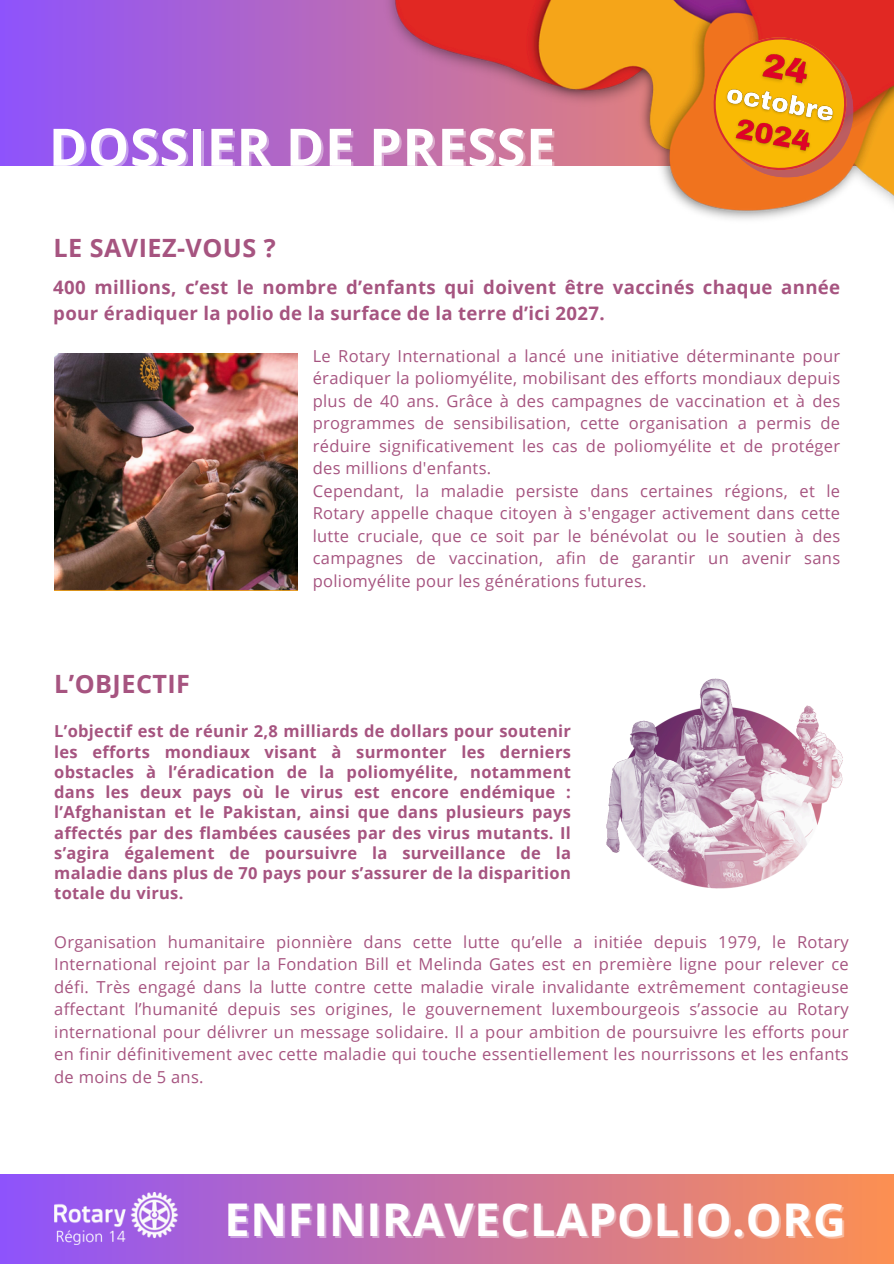
<style>
.page{position:relative;width:894px;height:1264px;background:#fff}
.page>*{position:absolute;margin:0;border:0;box-sizing:border-box;transform-origin:0 0}
.t1{font:700 51.75px "Open Sans";letter-spacing:.015em;color:#fff}
.t2{font:700 45.15px "Open Sans";letter-spacing:.015em;color:#fff}
.t3{font:700 25.2px "Open Sans";letter-spacing:.02em;color:#a65480}
.t4{font:700 18.6px/25.8px "Open Sans";letter-spacing:.02em;color:#a65480}
.t5{font:16.5px/22.5px "Open Sans";letter-spacing:.02em;color:#a65480;text-align:justify}
.t6{font:700 16.5px/20.2px "Open Sans";letter-spacing:.02em;color:#a65480;text-align:justify}
</style>
<div class="page">
<img style="left:54px;top:353px;width:243px;height:237px">
<img style="left:606px;top:678px;width:237px;height:211px">
<svg style="left:0;top:0;width:349px;height:166px;background:#a35eda"></svg>
<img style="left:349px;top:0;width:544px;height:220px">
<div style="left:0;top:1174px;width:893px;height:89px;background:linear-gradient(to right,#8e53fc,#fc8f51)"></div>
<img style="left:54px;top:1191px;width:130px;height:53px">
<svg style="left:707px;top:32px;width:146px;height:145px;background:#e56a25"></svg>
<img style="left:728px;top:131px;width:90px;height:28px">
<img style="left:716px;top:76px;width:126px;height:55px">
<img style="left:753px;top:45px;width:64px;height:48px">
<p class="t1" style="left:49px;top:110px;width:507px">DOSSIER DE PRESSE</p>
<p class="t3" style="left:53px;top:230px;width:224px">LE SAVIEZ-VOUS ?</p>
<h5 class="t4" style="left:53px;top:274px;width:788px">400 millions, c’est le nombre d’enfants qui doivent être vaccinés chaque année pour éradiquer la polio de la surface de la terre d’ici 2027.</h5>
<h6 class="t3" style="left:54px;top:665px;width:137px">L’OBJECTIF</h6>
<h1 class="t5" style="left:313px;top:344px;width:529px">Le Rotary International a lancé une initiative déterminante pour éradiquer la poliomyélite, mobilisant des efforts mondiaux depuis plus de 40 ans. Grâce à des campagnes de vaccination et à des programmes de sensibilisation, cette organisation a permis de réduire significativement les cas de poliomyélite et de protéger des millions d'enfants.</h1>
<h4 class="t5" style="left:313px;top:479px;width:529px">Cependant, la maladie persiste dans certaines régions, et le Rotary appelle chaque citoyen à s'engager activement dans cette lutte cruciale, que ce soit par le bénévolat ou le soutien à des campagnes de vaccination, afin de garantir un avenir sans poliomyélite pour les générations futures.</h4>
<h4 class="t6" style="left:54px;top:720px;width:518px">L’objectif est de réunir 2,8 milliards de dollars pour soutenir les efforts mondiaux visant à surmonter les derniers obstacles à l’éradication de la poliomyélite, notamment dans les deux pays où le virus est encore endémique : l’Afghanistan et le Pakistan, ainsi que dans plusieurs pays affectés par des flambées causées par des virus mutants. Il s’agira également de poursuivre la surveillance de la maladie dans plus de 70 pays pour s’assurer de la disparition totale du virus.</h4>
<p class="t5" style="left:54px;top:930px;width:795px">Organisation humanitaire pionnière dans cette lutte qu’elle a initiée depuis 1979, le Rotary International rejoint par la Fondation Bill et Melinda Gates est en première ligne pour relever ce défi. Très engagé dans la lutte contre cette maladie virale invalidante extrêmement contagieuse affectant l’humanité depuis ses origines, le gouvernement luxembourgeois s’associe au Rotary international pour délivrer un message solidaire. Il a pour ambition de poursuivre les efforts pour en finir définitivement avec cette maladie qui touche essentiellement les nourrissons et les enfants de moins de 5 ans.</p>
<h2 class="t2" style="left:224px;top:1187px;width:622px">ENFINIRAVECLAPOLIO.ORG</h2>
</div>
